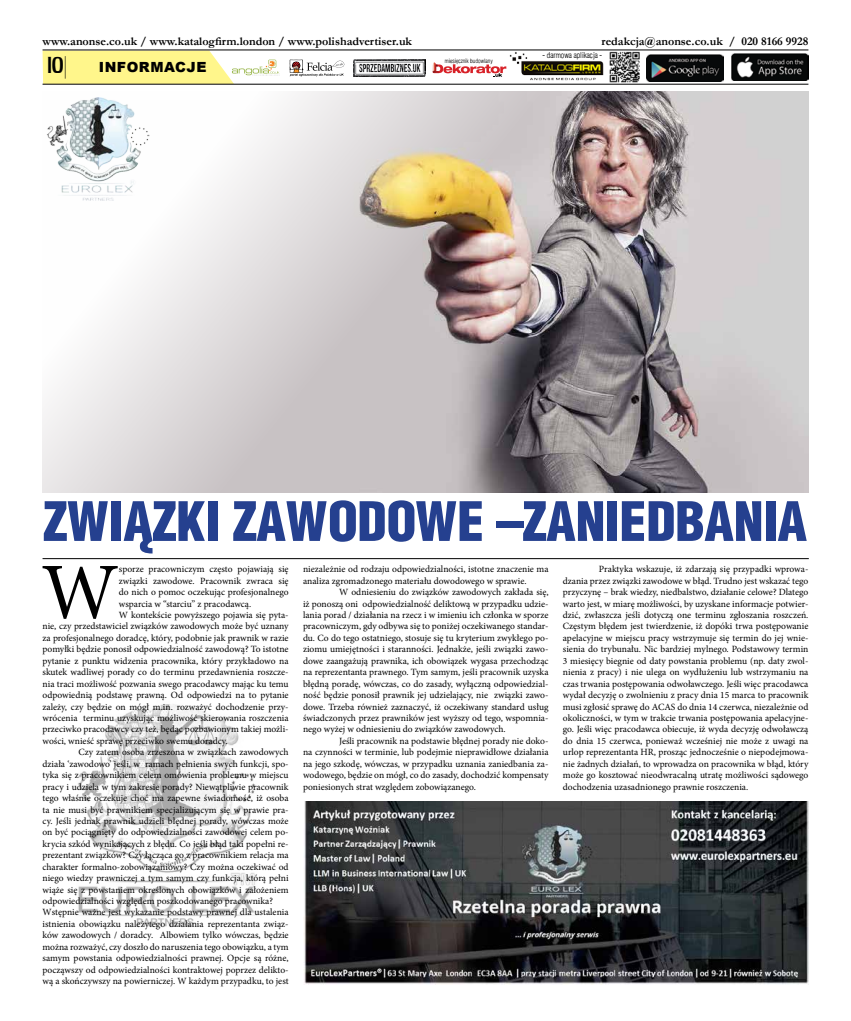
<style>
.page{position:relative;width:851px;height:1021px;background:#fff}
.page>*{position:absolute;margin:0;border:0;box-sizing:border-box;transform-origin:0 0}
.t1{font:79.9px "Minion Pro";color:#000}
.t2{font:53.5px "Switz Cond Blackpl";color:#25408f}
.t3{font:24px "King Richard";color:#000}
.t4{font:900 14px "Arial";letter-spacing:.035em;color:#000}
.t5{font:700 12px "Garamond";color:#000}
.t6{font:9.5px/11.4px "Minion Pro";color:#000;text-align:justify}
.t7{font:8px "Switz Cond Lightpl";color:#000}
.t8{font:6px "Switz Cond Lightpl";color:#000}
</style>
<div class="page">
<img style="left:43px;top:92px;width:765px;height:400px">
<hr style="left:43px;top:50px;width:765px;height:1px;background:#000">
<hr style="left:43px;top:84px;width:765px;height:1px;background:#000">
<img style="left:78px;top:704px;width:177px;height:223px">
<img style="left:46px;top:97px;width:103px;height:104px">
<img style="left:646px;top:54px;width:77px;height:27px">
<img style="left:731px;top:54px;width:77px;height:27px">
<img style="left:609px;top:52px;width:31px;height:31px">
<svg style="left:289px;top:60px;width:55px;height:16px"></svg>
<img style="left:353px;top:60px;width:72px;height:17px">
<img style="left:509px;top:52px;width:95px;height:29px">
<svg style="left:43px;top:51px;width:236px;height:33px"></svg>
<svg style="left:432px;top:62px;width:74px;height:15px"></svg>
<img style="left:304px;top:801px;width:504px;height:183px">
<hr style="left:43px;top:558px;width:765px;height:1px;background:#000">
<p class="t5" style="left:43px;top:33px;width:371px">www.anonse.co.uk / www.katalogfirm.london / www.polishadvertiser.uk</p>
<h3 class="t3" style="left:47px;top:55px;width:21px">10|</h3>
<h3 class="t4" style="left:99px;top:57px;width:109px">INFORMACJE</h3>
<p class="t8" style="left:445px;top:57px;width:49px">miesięcznik budowlany</p>
<p class="t5" style="left:601px;top:33px;width:208px">redakcja@anonse.co.uk / 020 8166 9928</p>
<p class="t7" style="left:542px;top:50px;width:61px">- darmowa aplikacja -</p>
<h2 class="t2" style="left:44px;top:485px;width:764px">ZWIĄZKI ZAWODOWE –ZANIEDBANIA</h2>
<h1 class="t1" style="left:41px;top:539px;width:79px">W</h1>
<p class="t6" style="left:119px;top:563px;width:171px">sporze pracowniczym często pojawiają się</p>
<p class="t6" style="left:119px;top:575px;width:171px">związki zawodowe. Pracownik zwraca się</p>
<p class="t6" style="left:119px;top:586px;width:171px">do nich o pomoc oczekując profesjonalnego</p>
<p class="t6" style="left:119px;top:598px;width:134px">wsparcia w “starciu” z pracodawcą.</p>
<p class="t6" style="left:119px;top:609px;width:171px">W kontekście powyższego pojawia się pyta-</p>
<p class="t6" style="left:43px;top:620px;width:247px">nie, czy przedstawiciel związków zawodowych może być uznany</p>
<p class="t6" style="left:43px;top:632px;width:247px">za profesjonalnego doradcę, który, podobnie jak prawnik w razie</p>
<p class="t6" style="left:43px;top:643px;width:247px">pomyłki będzie ponosił odpowiedzialność zawodową? To istotne</p>
<p class="t6" style="left:43px;top:655px;width:247px">pytanie z punktu widzenia pracownika, który przykładowo na</p>
<p class="t6" style="left:43px;top:666px;width:247px">skutek wadliwej porady co do terminu przedawnienia roszcze-</p>
<p class="t6" style="left:43px;top:678px;width:247px">nia traci możliwość pozwania swego pracodawcy mając ku temu</p>
<p class="t6" style="left:43px;top:689px;width:247px">odpowiednią podstawę prawną. Od odpowiedzi na to pytanie</p>
<p class="t6" style="left:43px;top:700px;width:247px">zależy, czy będzie on mógł m.in. rozważyć dochodzenie przy-</p>
<p class="t6" style="left:43px;top:712px;width:247px">wrócenia terminu uzyskując możliwość skierowania roszczenia</p>
<p class="t6" style="left:43px;top:723px;width:247px">przeciwko pracodawcy czy też, będąc pozbawionym takiej możli-</p>
<p class="t6" style="left:43px;top:735px;width:187px">wości, wnieść sprawę przeciwko swemu doradcy.</p>
<p class="t6" style="left:79px;top:746px;width:211px">Czy zatem osoba zrzeszona w związkach zawodowych</p>
<p class="t6" style="left:43px;top:758px;width:247px">działa ‘zawodowo’ jeśli, w ramach pełnienia swych funkcji, spo-</p>
<p class="t6" style="left:43px;top:769px;width:247px">tyka się z pracownikiem celem omówienia problemu w miejscu</p>
<p class="t6" style="left:43px;top:781px;width:247px">pracy i udziela w tym zakresie porady? Niewątpliwie pracownik</p>
<p class="t6" style="left:43px;top:792px;width:247px">tego właśnie oczekuje choć ma zapewne świadomość, iż osoba</p>
<p class="t6" style="left:43px;top:803px;width:247px">ta nie musi być prawnikiem specjalizującym się w prawie pra-</p>
<p class="t6" style="left:43px;top:815px;width:247px">cy. Jeśli jednak prawnik udzieli błędnej porady, wówczas może</p>
<p class="t6" style="left:43px;top:826px;width:247px">on być pociągnięty do odpowiedzialności zawodowej celem po-</p>
<p class="t6" style="left:43px;top:838px;width:247px">krycia szkód wynikających z błędu. Co jeśli błąd taki popełni re-</p>
<p class="t6" style="left:43px;top:849px;width:247px">prezentant związków? Czy łącząca go z pracownikiem relacja ma</p>
<p class="t6" style="left:43px;top:861px;width:247px">charakter formalno-zobowiązaniowy? Czy można oczekiwać od</p>
<p class="t6" style="left:43px;top:872px;width:247px">niego wiedzy prawniczej a tym samym czy funkcja, którą pełni</p>
<p class="t6" style="left:43px;top:883px;width:247px">wiąże się z powstaniem określonych obowiązków i założeniem</p>
<p class="t6" style="left:43px;top:895px;width:232px">odpowiedzialności względem poszkodowanego pracownika?</p>
<p class="t6" style="left:43px;top:906px;width:247px">Wstępnie ważne jest wykazanie podstawy prawnej dla ustalenia</p>
<p class="t6" style="left:43px;top:918px;width:247px">istnienia obowiązku należytego działania reprezentanta związ-</p>
<p class="t6" style="left:43px;top:929px;width:247px">ków zawodowych / doradcy. Albowiem tylko wówczas, będzie</p>
<p class="t6" style="left:43px;top:941px;width:247px">można rozważyć, czy doszło do naruszenia tego obowiązku, a tym</p>
<p class="t6" style="left:43px;top:952px;width:247px">samym powstania odpowiedzialności prawnej. Opcje są różne,</p>
<p class="t6" style="left:43px;top:963px;width:247px">począwszy od odpowiedzialności kontraktowej poprzez delikto-</p>
<p class="t6" style="left:43px;top:975px;width:247px">wą a skończywszy na powierniczej. W każdym przypadku, to jest</p>
<p class="t6" style="left:303px;top:563px;width:247px">niezależnie od rodzaju odpowiedzialności, istotne znaczenie ma analiza zgromadzonego materiału dowodowego w sprawie.</p>
<p class="t6" style="left:303px;top:586px;width:247px;text-indent:36px">W odniesieniu do związków zawodowych zakłada się, iż ponoszą oni odpowiedzialność deliktową w przypadku udzie&shy;lania porad / działania na rzecz i w imieniu ich członka w sporze pracowniczym, gdy odbywa się to poniżej oczekiwanego standar&shy;du. Co do tego ostatniego, stosuje się tu kryterium zwykłego po&shy;ziomu umiejętności i staranności. Jednakże, jeśli związki zawo&shy;dowe zaangażują prawnika, ich obowiązek wygasa przechodząc na reprezentanta prawnego. Tym samym, jeśli pracownik uzyska błędną poradę, wówczas, co do zasady, wyłączną odpowiedzial&shy;ność będzie ponosił prawnik jej udzielający, nie związki zawo&shy;dowe. Trzeba również zaznaczyć, iż oczekiwany standard usług świadczonych przez prawników jest wyższy od tego, wspomnia&shy;nego wyżej w odniesieniu do związków zawodowych.</p>
<p class="t6" style="left:303px;top:735px;width:247px;text-indent:36px">Jeśli pracownik na podstawie błędnej porady nie doko&shy;na czynności w terminie, lub podejmie nieprawidłowe działania na jego szkodę, wówczas, w przypadku uznania zaniedbania za&shy;wodowego, będzie on mógł, co do zasady, dochodzić kompensaty poniesionych strat względem zobowiązanego.</p>
<p class="t6" style="left:563px;top:563px;width:247px;text-indent:36px">Praktyka wskazuje, iż zdarzają się przypadki wprowa&shy;dzania przez związki zawodowe w błąd. Trudno jest wskazać tego przyczynę – brak wiedzy, niedbalstwo, działanie celowe? Dlatego warto jest, w miarę możliwości, by uzyskane informacje potwier&shy;dzić, zwłaszcza jeśli dotyczą one terminu zgłoszania roszczeń.<br>Częstym błędem jest twierdzenie, iż dopóki trwa postępowanie apelacyjne w miejscu pracy wstrzymuje się termin do jej wnie&shy;sienia do trybunału. Nic bardziej mylnego. Podstawowy termin 3 miesięcy biegnie od daty powstania problemu (np. daty zwol&shy;nienia z pracy) i nie ulega on wydłużeniu lub wstrzymaniu na czas trwania postępowania odwoławczego. Jeśli więc pracodawca wydał decyzję o zwolnieniu z pracy dnia 15 marca to pracownik musi zgłosić sprawę do ACAS do dnia 14 czerwca, niezależnie od okoliczności, w tym w trakcie trwania postępowania apelacyjne&shy;go. Jeśli więc pracodawca obiecuje, iż wyda decyzję odwoławczą do dnia 15 czerwca, ponieważ wcześniej nie może z uwagi na urlop reprezentanta HR, prosząc jednocześnie o niepodejmowa&shy;nie żadnych działań, to wprowadza on pracownika w błąd, który może go kosztować nieodwracalną utratę możliwości sądowego dochodzenia uzasadnionego prawnie roszczenia.</p>
</div>
